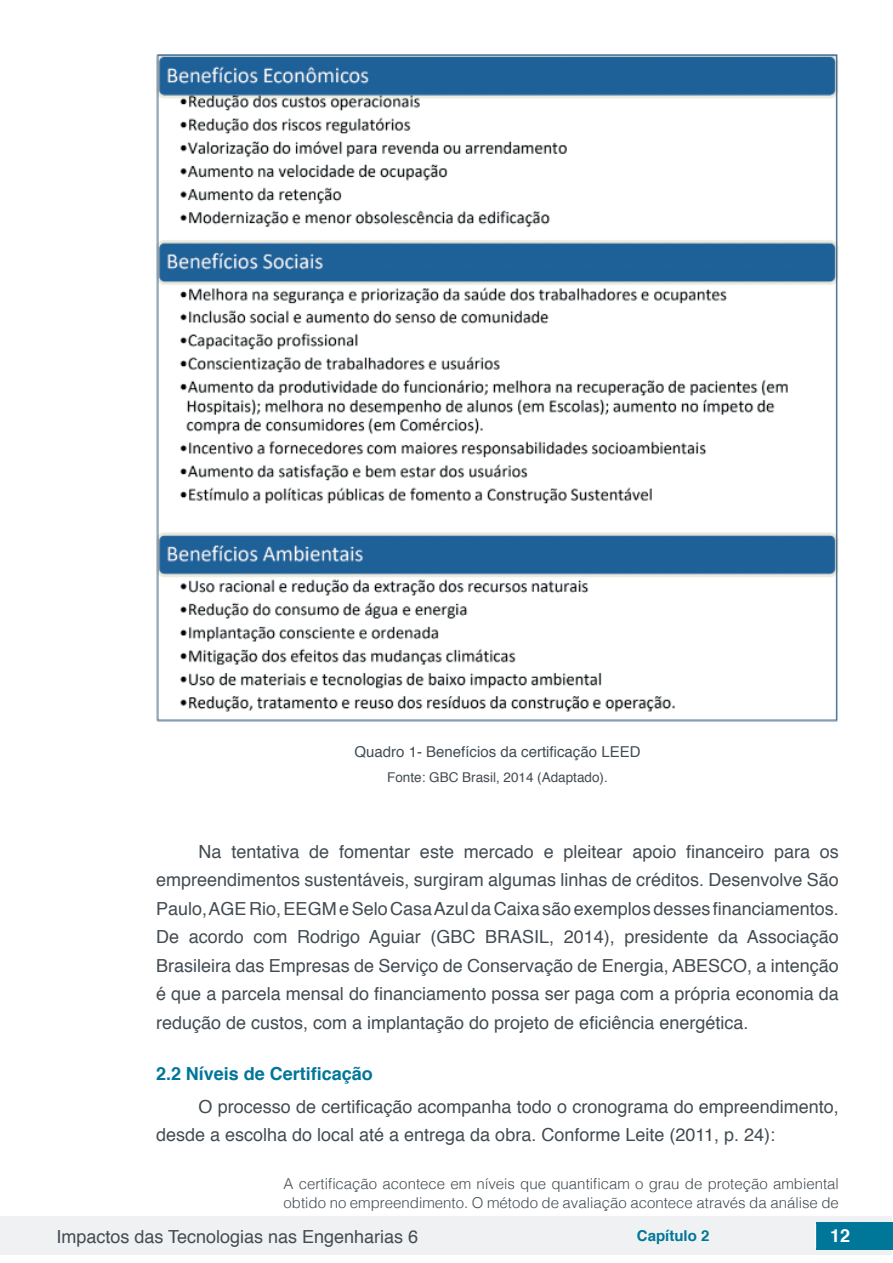
<style>
.page{position:relative;width:893px;height:1263px;background:#fff}
.page>*{position:absolute;margin:0;border:0;box-sizing:border-box;transform-origin:0 0}
.t1{font:18px/28.5px "Helvetica";color:#434c52;text-align:justify}
.t2{font:700 18px "Helvetica";color:#007699}
.t3{font:700 18px "Helvetica";color:#fff}
.t4{font:300 15px/19.5px "Helvetica";color:#434c52}
.t5{font:15px "Helvetica";color:#434c52}
.t6{font:700 15px "Helvetica";color:#007699}
.t7{font:13.5px "Helvetica";color:#434c52}
</style>
<div class="page">
<div style="left:1px;top:1216px;width:891px;height:38px;background:#f0f1f2"></div>
<div style="left:816px;top:1222px;width:77px;height:27px;background:#007699"></div>
<svg style="left:815px;top:1224px;width:1px;height:24px"></svg>
<img style="left:156px;top:54px;width:683px;height:668px">
<p class="t5" style="left:354px;top:741px;width:287px">Quadro 1- Benefícios da certificação LEED</p>
<p class="t7" style="left:387px;top:767px;width:222px">Fonte: GBC Brasil, 2014 (Adaptado).</p>
<p class="t1" style="left:156px;top:838px;width:684px;text-indent:43px">Na tentativa de fomentar este mercado e pleitear apoio financeiro para os empreendimentos sustentáveis, surgiram algumas linhas de créditos. Desenvolve São Paulo, AGE Rio, EEGM e Selo Casa Azul da Caixa são exemplos desses financiamentos.<br>De acordo com Rodrigo Aguiar (GBC BRASIL, 2014), presidente da Associação Brasileira das Empresas de Serviço de Conservação de Energia, ABESCO, a intenção é que a parcela mensal do financiamento possa ser paga com a própria economia da redução de custos, com a implantação do projeto de eficiência energética.</p>
<p class="t2" style="left:156px;top:1059px;width:218px">2.2 Níveis de Certificação</p>
<p class="t1" style="left:156px;top:1093px;width:684px;text-indent:43px">O processo de certificação acompanha todo o cronograma do empreendimento, desde a escolha do local até a entrega da obra. Conforme Leite (2011, p. 24):</p>
<p class="t4" style="left:284px;top:1173px;width:557px">A certificação acontece em níveis que quantificam o grau de proteção ambiental obtido no empreendimento. O método de avaliação acontece através da análise de</p>
<p class="t1" style="left:56px;top:1223px;width:363px">Impactos das Tecnologias nas Engenharias 6</p>
<p class="t6" style="left:637px;top:1223px;width:74px">Capítulo 2</p>
<p class="t3" style="left:830px;top:1221px;width:22px">12</p>
</div>
